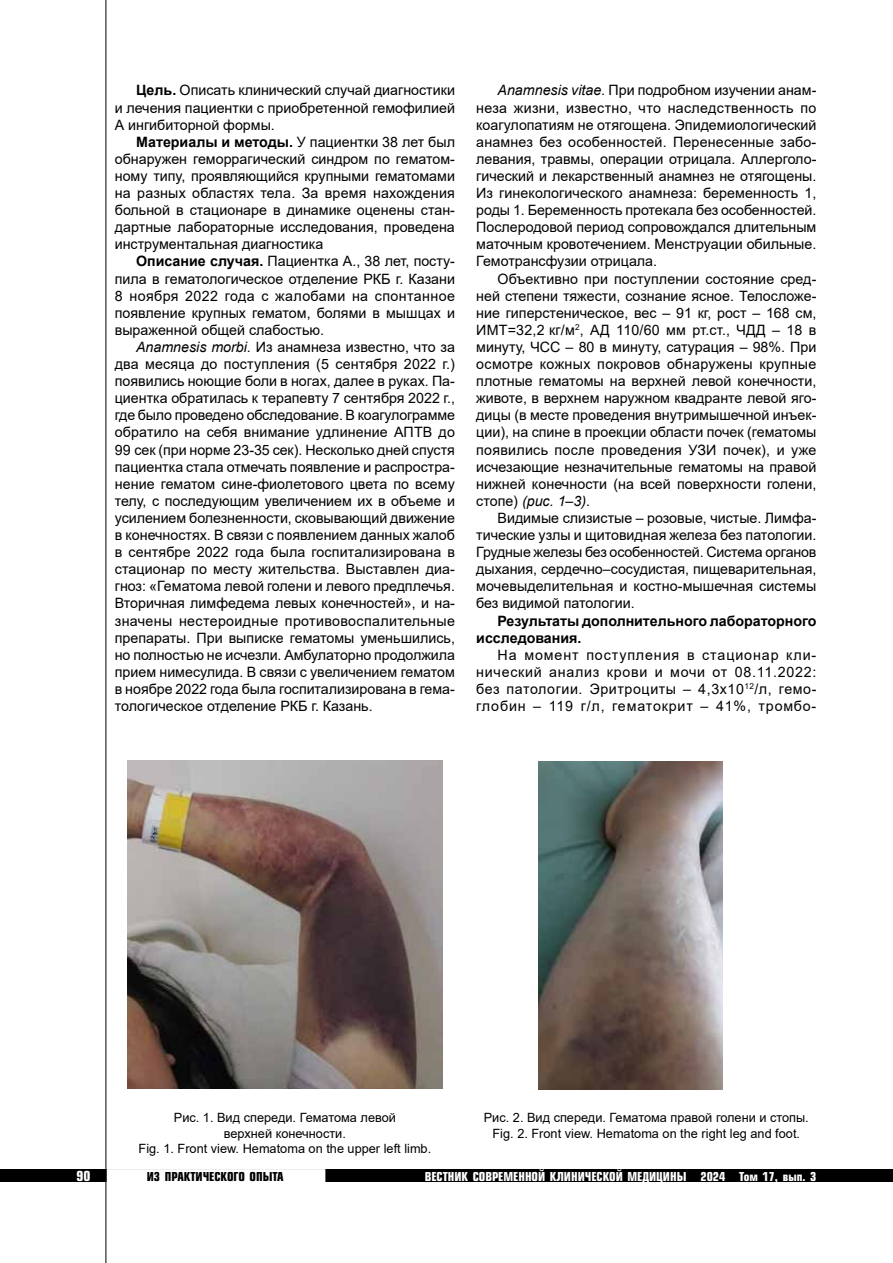
<style>
.page{position:relative;width:893px;height:1263px;background:#fff}
.page>*{position:absolute;margin:0;border:0;box-sizing:border-box;transform-origin:0 0}
.t1{font:14.25px/17.1px "Arial";color:#000;text-align:justify}
.t2{font:700 14.25px/17.1px "Arial";letter-spacing:-.005em;color:#000}
.t3{font:700 13.5px "Europe Cond";color:#fff}
.t4{font:12.75px/15.3px "Arial";color:#000;text-align:center}
.t5{font:700 12px "Europe Cond";color:#fff}
.t6{font:700 12px "Europe Cond";color:#000}
.s1{font-weight:700}
.s2{font-style:italic}
</style>
<div class="page">
<div style="left:0;top:1169px;width:893px;height:13px;background:#000"></div>
<div style="left:107px;top:1169px;width:218px;height:13px;background:#fff;border:2px solid #fff"></div>
<hr style="left:106px;top:0;width:1px;height:1263px;background:#000">
<img style="left:128px;top:760px;width:314px;height:328px">
<img style="left:538px;top:761px;width:185px;height:328px">
<p class="t1" style="left:115px;top:82px;width:342px;text-indent:21px"><span class="s1">Цель.</span> Описать клинический случай диагностики и лечения пациентки с приобретенной гемофилией А ингибиторной формы.</p>
<p class="t1" style="left:115px;top:133px;width:342px;text-indent:21px"><span class="s1">Материалы и методы.</span> У пациентки 38 лет был обнаружен геморрагический синдром по гематом&shy;ному типу, проявляющийся крупными гематомами на разных областях тела. За время нахождения больной в стационаре в динамике оценены стан&shy;дартные лабораторные исследования, проведена инструментальная диагностика</p>
<p class="t1" style="left:115px;top:253px;width:342px;text-indent:21px"><span class="s1">Описание случая.</span> Пациентка А., 38 лет, посту&shy;пила в гематологическое отделение РКБ г. Казани 8 ноября 2022 года с жалобами на спонтанное появление крупных гематом, болями в мышцах и выраженной общей слабостью.</p>
<p class="t1" style="left:115px;top:338px;width:342px;text-indent:21px"><span class="s2">Anamnesis morbi.</span> Из анамнеза известно, что за два месяца до поступления (5 сентября 2022 г.) появились ноющие боли в ногах, далее в руках. Па&shy;циентка обратилась к терапевту 7 сентября 2022 г., где было проведено обследование. В коагулограмме обратило на себя внимание удлинение АПТВ до 99 сек (при норме 23-35 сек). Несколько дней спустя пациентка стала отмечать появление и распростра&shy;нение гематом сине-фиолетового цвета по всему телу, с последующим увеличением их в объеме и усилением болезненности, сковывающий движение в конечностях. В связи с появлением данных жалоб в сентябре 2022 года была госпитализирована в стационар по месту жительства. Выставлен диа&shy;гноз: «Гематома левой голени и левого предплечья.<br>Вторичная лимфедема левых конечностей», и на&shy;значены нестероидные противовоспалительные препараты. При выписке гематомы уменьшились, но полностью не исчезли. Амбулаторно продолжила прием нимесулида. В связи с увеличением гематом в ноябре 2022 года была госпитализирована в гема&shy;тологическое отделение РКБ г. Казань.</p>
<p class="t1" style="left:476px;top:82px;width:342px;text-indent:21px"><span class="s2">Anamnesis vitae.</span> При подробном изучении анам&shy;неза жизни, известно, что наследственность по коагулопатиям не отягощена. Эпидемиологический анамнез без особенностей. Перенесенные забо&shy;левания, травмы, операции отрицала. Аллерголо&shy;гический и лекарственный анамнез не отягощены.<br>Из гинекологического анамнеза: беременность 1, роды 1. Беременность протекала без особенностей.<br>Послеродовой период сопровождался длительным маточным кровотечением. Менструации обильные.<br>Гемотрансфузии отрицала.</p>
<p class="t1" style="left:476px;top:270px;width:342px;text-indent:21px">Объективно при поступлении состояние сред&shy;ней степени тяжести, сознание ясное. Телосложе&shy;ние гиперстеническое, вес – 91 кг, рост – 168 см, ИМТ=32,2 кг/м<sup>2</sup>, АД 110/60 мм рт.ст., ЧДД – 18 в минуту, ЧСС – 80 в минуту, сатурация – 98%. При осмотре кожных покровов обнаружены крупные плотные гематомы на верхней левой конечности, животе, в верхнем наружном квадранте левой яго&shy;дицы (в месте проведения внутримышечной инъек&shy;ции), на спине в проекции области почек (гематомы появились после проведения УЗИ почек), и уже исчезающие незначительные гематомы на правой нижней конечности (на всей поверхности голени, стопе) <span class="s2">(рис. 1–3)</span>.</p>
<p class="t1" style="left:476px;top:509px;width:342px;text-indent:21px">Видимые слизистые – розовые, чистые. Лимфа&shy;тические узлы и щитовидная железа без патологии.<br>Грудные железы без особенностей. Система органов дыхания, сердечно–сосудистая, пищеварительная, мочевыделительная и костно-мышечная системы без видимой патологии.</p>
<p class="t2" style="left:476px;top:612px;width:342px;text-indent:21px">Результаты дополнительного лабораторного исследования.</p>
<p class="t1" style="left:476px;top:646px;width:342px;text-indent:21px">На момент поступления в стационар кли&shy;нический анализ крови и мочи от 08.11.2022: без патологии. Эритроциты – 4,3х10<sup>12</sup>/л, гемо&shy;глобин – 119 г/л, гематокрит – 41%, тромбо-</p>
<p class="t4" style="left:139px;top:1110px;width:294px">Рис. 1. Вид спереди. Гематома левой<br>верхней конечности.<br>Fig. 1. Front view. Hematoma on the upper left limb.</p>
<p class="t4" style="left:484px;top:1110px;width:327px">Рис. 2. Вид спереди. Гематома правой голени и стопы.<br>Fig. 2. Front view. Hematoma on the right leg and foot.</p>
<p class="t3" style="left:76px;top:1167px;width:15px">90</p>
<p class="t6" style="left:147px;top:1168px;width:138px">ИЗ ПРАКТИЧЕСКОГО ОПЫТА</p>
<p class="t5" style="left:425px;top:1168px;width:393px">ВЕСТНИК СОВРЕМЕННОЙ КЛИНИЧЕСКОЙ МЕДИЦИНЫ 2024 Том 17, вып. 3</p>
</div>
